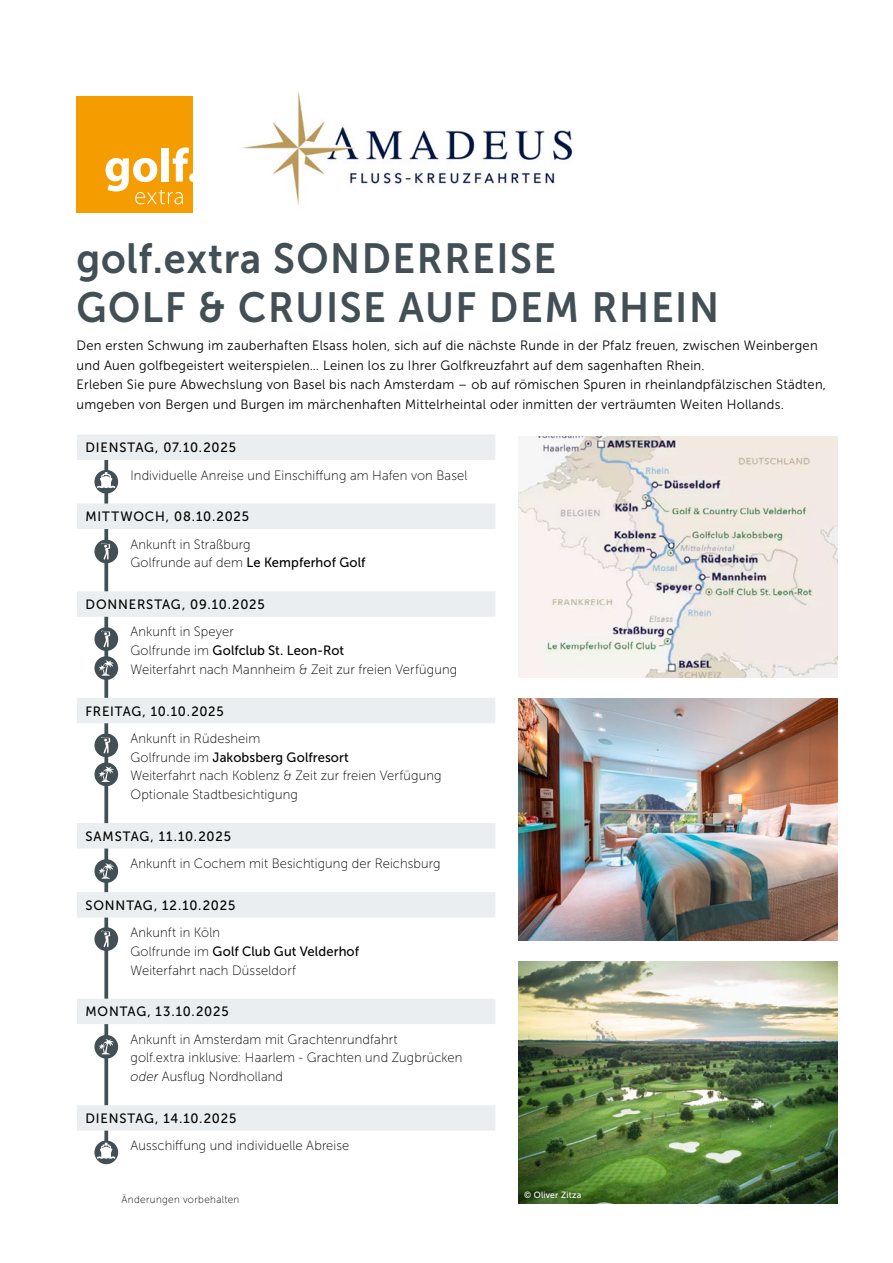
<style>
.page{position:relative;width:893px;height:1263px;background:#fff}
.page>*{position:absolute;margin:0;border:0;box-sizing:border-box;transform-origin:0 0}
.t1{font:42px/49.5px "Museo Sans 700";letter-spacing:.04em;color:#424f54;scale:.94 1}
.t2{font:13.5px/18.8px "Museo Sans 100";letter-spacing:.01em;color:#000;scale:.96 1}
.t3{font:13.5px/19.5px "Museo Sans 300";letter-spacing:.02em;color:#000;scale:.96 1}
.t4{font:13.5px "Museo Sans 500";letter-spacing:.065em;color:#000;scale:.96 1}
.t5{font:13.5px "Museo Sans 500";letter-spacing:.005em;color:#000;scale:.96 1}
.t6{font:13.5px "Museo Sans 500";letter-spacing:.025em;color:#000;scale:.96 1}
.t7{font:13.5px "Museo Sans 500";color:#000;scale:.96 1}
.t8{font:13.5px "Museo Sans 500";letter-spacing:.07em;color:#000;scale:.96 1}
.t9{font:13.5px "Museo Sans 500";letter-spacing:.055em;color:#000;scale:.96 1}
.t10{font:10.5px "Museo Sans 100";letter-spacing:.04em;color:#000;scale:.94 1}
.t11{font:9px "Museo Sans 500";letter-spacing:.02em;color:#fff;scale:.96 1}
.s1{font-family:"Museo Sans 100"}
.s2{font-style:italic}
</style>
<div class="page">
<div style="left:77px;top:96px;width:116px;height:117px;background:#f59c00"></div>
<svg style="left:106px;top:147px;width:87px;height:57px"></svg>
<svg style="left:104px;top:460px;width:4px;height:680px"></svg>
<div style="left:77px;top:434px;width:418px;height:26px;background:#ebeef0"></div>
<div style="left:77px;top:503px;width:418px;height:26px;background:#ebeef0"></div>
<div style="left:77px;top:591px;width:418px;height:26px;background:#ebeef0"></div>
<div style="left:77px;top:698px;width:418px;height:25px;background:#ebeef0"></div>
<div style="left:77px;top:823px;width:418px;height:25px;background:#ebeef0"></div>
<div style="left:77px;top:892px;width:418px;height:25px;background:#ebeef0"></div>
<div style="left:77px;top:998px;width:418px;height:26px;background:#ebeef0"></div>
<div style="left:77px;top:1105px;width:418px;height:26px;background:#ebeef0"></div>
<div style="left:94px;top:540px;width:24px;height:23px;background:#424f54;border-radius:50%"></div>
<svg style="left:101px;top:543px;width:9px;height:17px"></svg>
<div style="left:94px;top:733px;width:24px;height:24px;background:#424f54;border-radius:50%"></div>
<svg style="left:101px;top:737px;width:9px;height:17px"></svg>
<div style="left:94px;top:627px;width:24px;height:24px;background:#424f54;border-radius:50%"></div>
<svg style="left:101px;top:630px;width:9px;height:17px"></svg>
<div style="left:94px;top:927px;width:24px;height:24px;background:#424f54;border-radius:50%"></div>
<svg style="left:101px;top:930px;width:9px;height:17px"></svg>
<div style="left:94px;top:762px;width:24px;height:24px;background:#424f54;border-radius:50%"></div>
<svg style="left:99px;top:766px;width:15px;height:16px"></svg>
<div style="left:94px;top:656px;width:24px;height:24px;background:#424f54;border-radius:50%"></div>
<svg style="left:99px;top:660px;width:15px;height:16px"></svg>
<svg style="left:94px;top:1035px;width:24px;height:24px"></svg>
<svg style="left:99px;top:1039px;width:15px;height:15px"></svg>
<div style="left:94px;top:859px;width:24px;height:24px;background:#424f54;border-radius:50%"></div>
<svg style="left:99px;top:863px;width:15px;height:16px"></svg>
<svg style="left:94px;top:470px;width:24px;height:24px"></svg>
<svg style="left:97px;top:472px;width:18px;height:16px"></svg>
<svg style="left:94px;top:1140px;width:24px;height:24px"></svg>
<svg style="left:97px;top:1143px;width:18px;height:16px"></svg>
<img style="left:519px;top:961px;width:319px;height:242px">
<img style="left:519px;top:698px;width:319px;height:243px">
<img style="left:242px;top:91px;width:331px;height:114px">
<img style="left:519px;top:436px;width:319px;height:242px">
<h1 class="t1" style="left:77px;top:233px;width:685px">golf.extra SONDERREISE<br>GOLF &amp; CRUISE AUF DEM RHEIN</h1>
<p class="t3" style="left:77px;top:336px;width:782px">Den ersten Schwung im zauberhaften Elsass holen, sich auf die nächste Runde in der Pfalz freuen, zwischen Weinbergen und Auen golfbegeistert weiterspielen… Leinen los zu Ihrer Golfkreuzfahrt auf dem sagenhaften Rhein.<br>Erleben Sie pure Abwechslung von Basel bis nach Amsterdam – ob auf römischen Spuren in rheinlandpfälzischen Städten, umgeben von Bergen und Burgen im märchenhaften Mittelrheintal oder inmitten der verträumten Weiten Hollands.</p>
<p class="t4" style="left:85px;top:440px;width:158px">DIENSTAG, 07.10.2025</p>
<p class="t2" style="left:130px;top:466px;width:352px">Individuelle Anreise und Einschiffung am Hafen von Basel</p>
<p class="t8" style="left:85px;top:509px;width:172px">MITTWOCH, 08.10.2025</p>
<p class="t2" style="left:130px;top:535px;width:127px">Ankunft in Straßburg</p>
<p class="t5" style="left:130px;top:555px;width:246px"><span class="s1">Golfrunde auf dem</span> Le Kempferhof Golf</p>
<p class="t4" style="left:85px;top:597px;width:188px">DONNERSTAG, 09.10.2025</p>
<p class="t2" style="left:130px;top:622px;width:109px">Ankunft in Speyer</p>
<p class="t7" style="left:130px;top:643px;width:224px"><span class="s1">Golfrunde im</span> Golfclub St. Leon-Rot</p>
<p class="t2" style="left:130px;top:660px;width:342px">Weiterfahrt nach Mannheim &amp; Zeit zur freien Verfügung</p>
<p class="t9" style="left:85px;top:704px;width:146px">FREITAG, 10.10.2025</p>
<p class="t2" style="left:130px;top:729px;width:137px">Ankunft in Rüdesheim</p>
<p class="t6" style="left:130px;top:750px;width:229px"><span class="s1">Golfrunde im</span> Jakobsberg Golfresort</p>
<p class="t2" style="left:130px;top:766px;width:326px">Weiterfahrt nach Koblenz &amp; Zeit zur freien Verfügung<br>Optionale Stadtbesichtigung</p>
<p class="t4" style="left:85px;top:829px;width:153px">SAMSTAG, 11.10.2025</p>
<p class="t2" style="left:130px;top:854px;width:324px">Ankunft in Cochem mit Besichtigung der Reichsburg</p>
<p class="t4" style="left:85px;top:898px;width:158px">SONNTAG, 12.10.2025</p>
<p class="t2" style="left:130px;top:923px;width:95px">Ankunft in Köln</p>
<p class="t5" style="left:130px;top:944px;width:240px"><span class="s1">Golfrunde im</span> Golf Club Gut Velderhof</p>
<p class="t2" style="left:130px;top:961px;width:174px">Weiterfahrt nach Düsseldorf</p>
<p class="t4" style="left:85px;top:1004px;width:151px">MONTAG, 13.10.2025</p>
<p class="t2" style="left:130px;top:1030px;width:347px">Ankunft in Amsterdam mit Grachtenrundfahrt<br>golf.extra inklusive: Haarlem - Grachten und Zugbrücken <span class="s2">oder</span> Ausflug Nordholland</p>
<p class="t4" style="left:85px;top:1111px;width:159px">DIENSTAG, 14.10.2025</p>
<p class="t2" style="left:130px;top:1136px;width:229px">Ausschiffung und individuelle Abreise</p>
<p class="t10" style="left:122px;top:1194px;width:127px">Änderungen vorbehalten</p>
<p class="t11" style="left:524px;top:1190px;width:61px">© Oliver Zitza</p>
</div>
